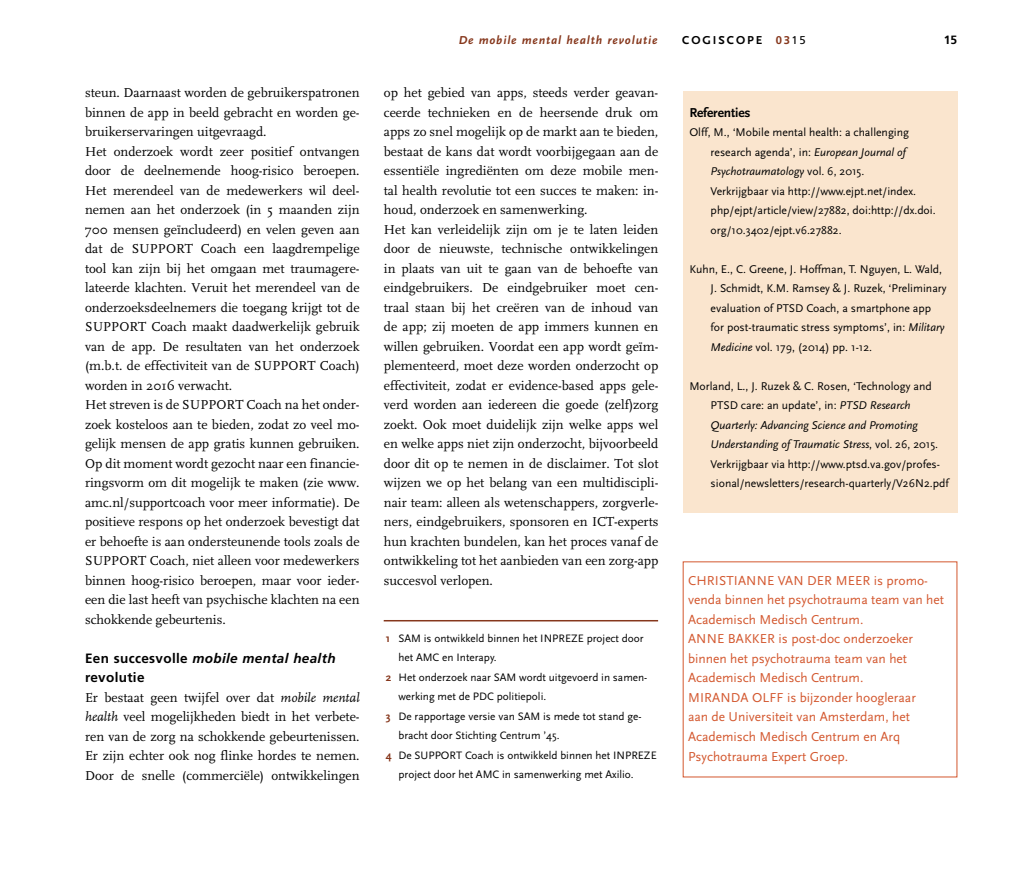
<style>
.page{position:relative;width:1021px;height:872px;background:#fff}
.page>*{position:absolute;margin:0;border:0;box-sizing:border-box;transform-origin:0 0}
.t1{font:13.5px/19.5px "FF Scala";color:#000}
.t2{font:13.5px/19.5px "Scala Sans Pro";color:#d3572e}
.t3{font:700 13.5px/19.5px "Frutiger LT Std";letter-spacing:.025em;color:#000}
.t4{font:700 13.5px "Scala Sans Pro";letter-spacing:-.01em;color:#000}
.t5{font:italic 700 12px "Scala Sans Pro";letter-spacing:.075em;color:#86371c}
.t6{font:700 12px "Scala Sans Pro";letter-spacing:.16em;color:#000}
.t7{font:700 12px "Frutiger LT Std";color:#000}
.t8{font:11.7px/19.5px "Scala Sans Pro";color:#000}
.t9{font:11.25px "Scala Sans Pro";color:#000}
.s1{font-style:italic}
.s2{font-family:"Frutiger LT Std";font-size:11.25px;color:#86371c}
.s3{font-family:"Frutiger LT Std";font-weight:400;font-size:11.25px}
.s4{font-weight:700;color:#86371c}
</style>
<div class="page">
<div style="left:683px;top:91px;width:274px;height:422px;background:#fae5ce"></div>
<hr style="left:384px;top:620px;width:274px;height:1px;background:#86371c">
<p class="t1" style="left:85px;top:83px;width:276px">steun. Daarnaast worden de gebruikerspatronen binnen de app in beeld gebracht en worden ge&shy;bruikerservaringen uitgevraagd.<br>Het onderzoek wordt zeer positief ontvangen door de deelnemende hoog-risico beroepen.<br>Het merendeel van de medewerkers wil deel&shy;nemen aan het onderzoek (in 5 maanden zijn 700 mensen geïncludeerd) en velen geven aan dat de SUPPORT Coach een laagdrempelige tool kan zijn bij het omgaan met traumagere&shy;lateerde klachten. Veruit het merendeel van de onderzoeksdeelnemers die toegang krijgt tot de SUPPORT Coach maakt daadwerkelijk gebruik van de app. De resultaten van het onderzoek (m.b.t. de effectiviteit van de SUPPORT Coach) worden in 2016 verwacht.<br>Het streven is de SUPPORT Coach na het onder&shy;zoek kosteloos aan te bieden, zodat zo veel mo&shy;gelijk mensen de app gratis kunnen gebruiken.<br>Op dit moment wordt gezocht naar een financie&shy;ringsvorm om dit mogelijk te maken (zie www. amc.nl/supportcoach voor meer informatie). De positieve respons op het onderzoek bevestigt dat er behoefte is aan ondersteunende tools zoals de SUPPORT Coach, niet alleen voor medewerkers binnen hoog-risico beroepen, maar voor ieder&shy;een die last heeft van psychische klachten na een schokkende gebeurtenis.</p>
<p class="t3" style="left:85px;top:648px;width:252px">Een succesvolle <span class="s1">mobile mental health </span>revolutie</p>
<p class="t1" style="left:85px;top:688px;width:276px;text-align:justify">Er bestaat geen twijfel over dat <span class="s1">mobile mental health</span> veel mogelijkheden biedt in het verbete&shy;ren van de zorg na schokkende gebeurtenissen.<br>Er zijn echter ook nog flinke hordes te nemen.<br>Door de snelle (commerciële) ontwikkelingen</p>
<p class="t5" style="left:459px;top:32px;width:200px">De mobile mental health revolutie</p>
<p class="t6" style="left:682px;top:33px;width:125px">cogiscope <span class="s2">03</span><span class="s3">15</span></p>
<p class="t7" style="left:943px;top:32px;width:15px">15</p>
<p class="t1" style="left:384px;top:83px;width:276px">op het gebied van apps, steeds verder geavan&shy;ceerde technieken en de heersende druk om apps zo snel mogelijk op de markt aan te bieden, bestaat de kans dat wordt voorbijgegaan aan de essentiële ingrediënten om deze mobile men&shy;tal health revolutie tot een succes te maken: in&shy;houd, onderzoek en samenwerking.<br>Het kan verleidelijk zijn om je te laten leiden door de nieuwste, technische ontwikkelingen in plaats van uit te gaan van de behoefte van eindgebruikers. De eindgebruiker moet cen&shy;traal staan bij het creëren van de inhoud van de app; zij moeten de app immers kunnen en willen gebruiken. Voordat een app wordt geïm&shy;plementeerd, moet deze worden onderzocht op effectiviteit, zodat er evidence-based apps gele&shy;verd worden aan iedereen die goede (zelf)zorg zoekt. Ook moet duidelijk zijn welke apps wel en welke apps niet zijn onderzocht, bijvoorbeeld door dit op te nemen in de disclaimer. Tot slot wijzen we op het belang van een multidiscipli&shy;nair team: alleen als wetenschappers, zorgverle&shy;ners, eindgebruikers, sponsoren en ICT-experts hun krachten bundelen, kan het proces vanaf de ontwikkeling tot het aanbieden van een zorg-app succesvol verlopen.</p>
<p class="t9" style="left:386px;top:631px;width:259px"><span class="s4">1</span> SAM is ontwikkeld binnen het INPREZE project door</p>
<p class="t9" style="left:398px;top:651px;width:99px">het AMC en Interapy.</p>
<p class="t9" style="left:386px;top:670px;width:263px"><span class="s4">2</span> Het onderzoek naar SAM wordt uitgevoerd in samen-</p>
<p class="t9" style="left:398px;top:690px;width:149px">werking met de PDC politiepoli.</p>
<p class="t9" style="left:386px;top:709px;width:257px"><span class="s4">3</span> De rapportage versie van SAM is mede tot stand ge-</p>
<p class="t9" style="left:398px;top:729px;width:163px">bracht door Stichting Centrum ’45.</p>
<p class="t9" style="left:386px;top:748px;width:272px"><span class="s4">4</span> De SUPPORT Coach is ontwikkeld binnen het INPREZE</p>
<p class="t9" style="left:398px;top:768px;width:237px">project door het AMC in samenwerking met Axilio.</p>
<p class="t4" style="left:689px;top:104px;width:63px">Referenties</p>
<p class="t8" style="left:710px;top:123px;width:226px;text-indent:-21px">Olff, M., ‘Mobile mental health: a challenging research agenda’, in: <span class="s1">European Journal of Psychotraumatology</span> vol. 6, 2015.<br>Verkrijgbaar via http://www.ejpt.net/index. php/ejpt/article/view/27882, doi:http://dx.doi. org/10.3402/ejpt.v6.27882.</p>
<p class="t8" style="left:710px;top:259px;width:237px;text-indent:-21px">Kuhn, E., C. Greene, J. Hoffman, T. Nguyen, L. Wald, J. Schmidt, K.M. Ramsey &amp; J. Ruzek, ‘Preliminary evaluation of PTSD Coach, a smartphone app for post-traumatic stress symptoms’, in: <span class="s1">Military Medicine</span> vol. 179, (2014) pp. 1-12.</p>
<p class="t8" style="left:710px;top:376px;width:241px;text-indent:-21px">Morland, L., J. Ruzek &amp; C. Rosen, ‘Technology and PTSD care: an update’, in: <span class="s1">PTSD Research Quarterly: Advancing Science and Promoting Understanding of Traumatic Stress</span>, vol. 26, 2015.<br>Verkrijgbaar via http://www.ptsd.va.gov/profes&shy;sional/newsletters/research-quarterly/V26N2.pdf</p>
<p class="t2" style="left:688px;top:571px;width:17px">Christianne</p>
<p class="t2" style="left:777px;top:571px;width:10px">van</p>
<p class="t2" style="left:807px;top:571px;width:9px">der</p>
<p class="t2" style="left:835px;top:571px;width:20px">Meer</p>
<p class="t2" style="left:688px;top:571px;width:257px;text-indent:186px">is promo&shy;venda binnen het psychotrauma team van het<br>Academisch Medisch Centrum.<br>Anne</p>
<p class="t2" style="left:688px;top:629px;width:226px;text-indent:79px">r is post-doc onderzoeker binnen het psychotrauma team van het<br>Academisch Medisch Centrum.<br>Miranda</p>
<p class="t2" style="left:727px;top:629px;width:17px">Bakke</p>
<p class="t2" style="left:688px;top:688px;width:229px;text-indent:64px">Olff is bijzonder hoogleraar aan de Universiteit van Amsterdam, het<br>Academisch Medisch Centrum en Arq<br>Psychotrauma Expert Groep.</p>
</div>
